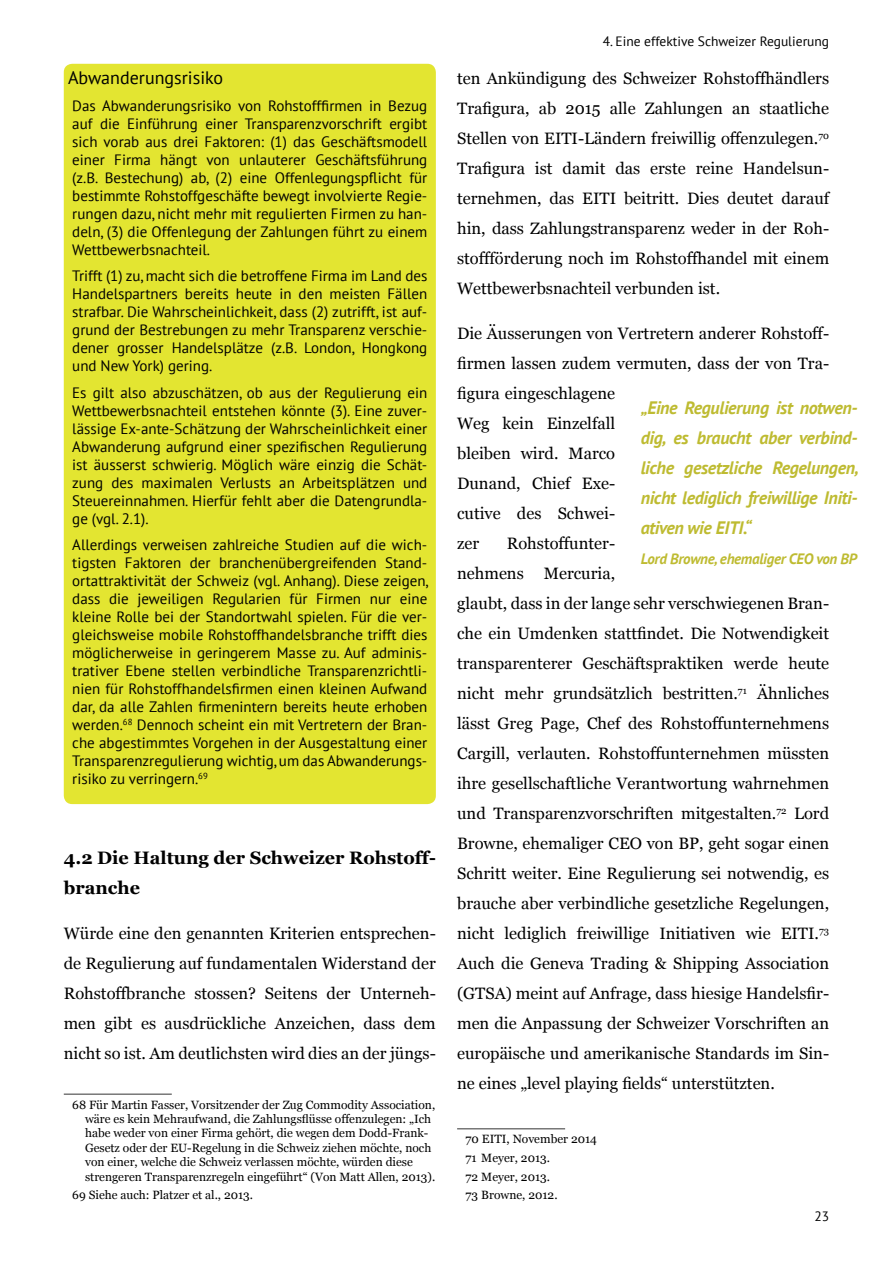
<style>
.page{position:relative;width:893px;height:1263px;background:#fff}
.page>*{position:absolute;margin:0;border:0;box-sizing:border-box;transform-origin:0 0}
.t1{font:italic 700 18px/30px "PT Sans";letter-spacing:-.02em;color:#bebb31;text-align:justify}
.t2{font:700 18px/30px "Georgia";color:#000}
.t3{font:18px "PT Sans";color:#000}
.t4{font:16.5px/30px "Georgia";color:#000;text-align:justify}
.t5{font:15px/18px "PT Sans";color:#000;text-align:justify}
.t6{font:italic 700 15px "PT Sans";letter-spacing:-.02em;color:#bebb31}
.t7{font:13.5px "PT Sans";color:#000}
.t8{font:12px/14.4px "Georgia";color:#000}
</style>
<div class="page">
<div style="left:64px;top:64px;width:372px;height:740px;background:#e3e531;border-radius:9px"></div>
<hr style="left:64px;top:1094px;width:108px;height:1px;background:#333">
<hr style="left:457px;top:1128px;width:108px;height:1px;background:#333">
<p class="t3" style="left:68px;top:66px;width:157px">Abwanderungsrisiko</p>
<p class="t5" style="left:72px;top:96px;width:357px">Das Abwanderungsrisiko von Rohstofffirmen in Bezug auf die Einführung einer Transparenzvorschrift ergibt sich vorab aus drei Faktoren: (1) das Geschäftsmodell einer Firma hängt von unlauterer Geschäftsführung (z.B. Bestechung) ab, (2) eine Offenlegungspflicht für bestimmte Rohstoffgeschäfte bewegt involvierte Regie&shy;rungen dazu, nicht mehr mit regulierten Firmen zu han&shy;deln, (3) die Offenlegung der Zahlungen führt zu einem Wettbewerbsnachteil.</p>
<p class="t5" style="left:72px;top:266px;width:357px">Trifft (1) zu, macht sich die betroffene Firma im Land des Handelspartners bereits heute in den meisten Fällen strafbar. Die Wahrscheinlichkeit, dass (2) zutrifft, ist auf&shy;grund der Bestrebungen zu mehr Transparenz verschie&shy;dener grosser Handelsplätze (z.B. London, Hongkong und New York) gering.</p>
<p class="t5" style="left:72px;top:383px;width:357px">Es gilt also abzuschätzen, ob aus der Regulierung ein Wettbewerbsnachteil entstehen könnte (3). Eine zuver&shy;lässige Ex-ante-Schätzung der Wahrscheinlichkeit einer Abwanderung aufgrund einer spezifischen Regulierung ist äusserst schwierig. Möglich wäre einzig die Schät&shy;zung des maximalen Verlusts an Arbeitsplätzen und Steuereinnahmen. Hierfür fehlt aber die Datengrundla&shy;ge (vgl. 2.1).</p>
<p class="t5" style="left:72px;top:535px;width:358px">Allerdings verweisen zahlreiche Studien auf die wich&shy;tigsten Faktoren der branchenübergreifenden Stand&shy;ortattraktivität der Schweiz (vgl. Anhang). Diese zeigen, dass die jeweiligen Regularien für Firmen nur eine kleine Rolle bei der Standortwahl spielen. Für die ver&shy;gleichsweise mobile Rohstoffhandelsbranche trifft dies möglicherweise in geringerem Masse zu. Auf adminis&shy;trativer Ebene stellen verbindliche Transparenzrichtli&shy;nien für Rohstoffhandelsfirmen einen kleinen Aufwand dar, da alle Zahlen firmenintern bereits heute erhoben werden.<sup>68</sup> Dennoch scheint ein mit Vertretern der Bran&shy;che abgestimmtes Vorgehen in der Ausgestaltung einer Transparenzregulierung wichtig, um das Abwanderungs&shy;risiko zu verringern.<sup>69</sup></p>
<p class="t2" style="left:64px;top:842px;width:374px">4.2 Die Haltung der Schweizer Rohstoff&shy;branche</p>
<p class="t4" style="left:64px;top:918px;width:374px">Würde eine den genannten Kriterien entsprechen&shy;de Regulierung auf fundamentalen Widerstand der Rohstoffbranche stossen? Seitens der Unterneh&shy;men gibt es ausdrückliche Anzeichen, dass dem nicht so ist. Am deutlichsten wird dies an der jüngs-</p>
<p class="t8" style="left:85px;top:1097px;width:352px;text-indent:-13px">68 Für Martin Fasser, Vorsitzender der Zug Commodity Association, wäre es kein Mehraufwand, die Zahlungsflüsse offenzulegen: „Ich habe weder von einer Firma gehört, die wegen dem Dodd-Frank-Gesetz oder der EU-Regelung in die Schweiz ziehen möchte, noch von einer, welche die Schweiz verlassen möchte, würden diese strengeren Transparenzregeln eingeführt“ (Von Matt Allen, 2013).</p>
<p class="t8" style="left:72px;top:1187px;width:182px">69 Siehe auch: Platzer et al., 2013.</p>
<p class="t7" style="left:603px;top:33px;width:228px">4. Eine effektive Schweizer Regulierung</p>
<p class="t4" style="left:457px;top:63px;width:374px">ten Ankündigung des Schweizer Rohstoffhändlers Trafigura, ab 2015 alle Zahlungen an staatliche Stellen von EITI-Ländern freiwillig offenzulegen.<sup>70<br></sup>Trafigura ist damit das erste reine Handelsun&shy;ternehmen, das EITI beitritt. Dies deutet darauf hin, dass Zahlungstransparenz weder in der Roh&shy;stoffförderung noch im Rohstoffhandel mit einem Wettbewerbsnachteil verbunden ist.</p>
<p class="t4" style="left:457px;top:318px;width:374px;text-align:left">Die Äusserungen von Vertretern anderer Rohstoff&shy;firmen lassen zudem vermuten, dass der von Tra&shy;figura eingeschlagene<br>Weg kein Einzelfall<br>bleiben wird. Marco<br>Dunand, Chief Exe-<br>cutive des Schwei-<br>zer</p>
<p class="t1" style="left:641px;top:392px;width:219px">„Eine Regulierung ist notwen&shy;dig, es braucht aber verbind&shy;liche gesetzliche Regelungen, nicht lediglich freiwillige Initi&shy;ativen wie EITI.“</p>
<p class="t6" style="left:641px;top:549px;width:218px">Lord Browne, ehemaliger CEO von BP</p>
<p class="t4" style="left:457px;top:528px;width:374px;text-align:left;text-indent:50px">Rohstoffunter-<br>nehmens Mercuria,<br>glaubt, dass in der lange sehr verschwiegenen Bran&shy;che ein Umdenken stattfindet. Die Notwendigkeit transparenterer Geschäftspraktiken werde heute nicht mehr grundsätzlich bestritten.<sup>71</sup> Ähnliches lässt Greg Page, Chef des Rohstoffunternehmens Cargill, verlauten. Rohstoffunternehmen müssten ihre gesellschaftliche Verantwortung wahrnehmen und Transparenzvorschriften mitgestalten.<sup>72</sup> Lord Browne, ehemaliger CEO von BP, geht sogar einen Schritt weiter. Eine Regulierung sei notwendig, es brauche aber verbindliche gesetzliche Regelungen, nicht lediglich freiwillige Initiativen wie EITI.<sup>73<br></sup>Auch die Geneva Trading &amp; Shipping Association (GTSA) meint auf Anfrage, dass hiesige Handelsfir&shy;men die Anpassung der Schweizer Vorschriften an europäische und amerikanische Standards im Sin&shy;ne eines „level playing fields“ unterstützten.</p>
<p class="t8" style="left:466px;top:1129px;width:133px;line-height:18.6px">70 EITI, November 2014<br>71 Meyer, 2013.<br>72 Meyer, 2013.<br>73 Browne, 2012.</p>
<p class="t7" style="left:814px;top:1208px;width:16px">23</p>
</div>
